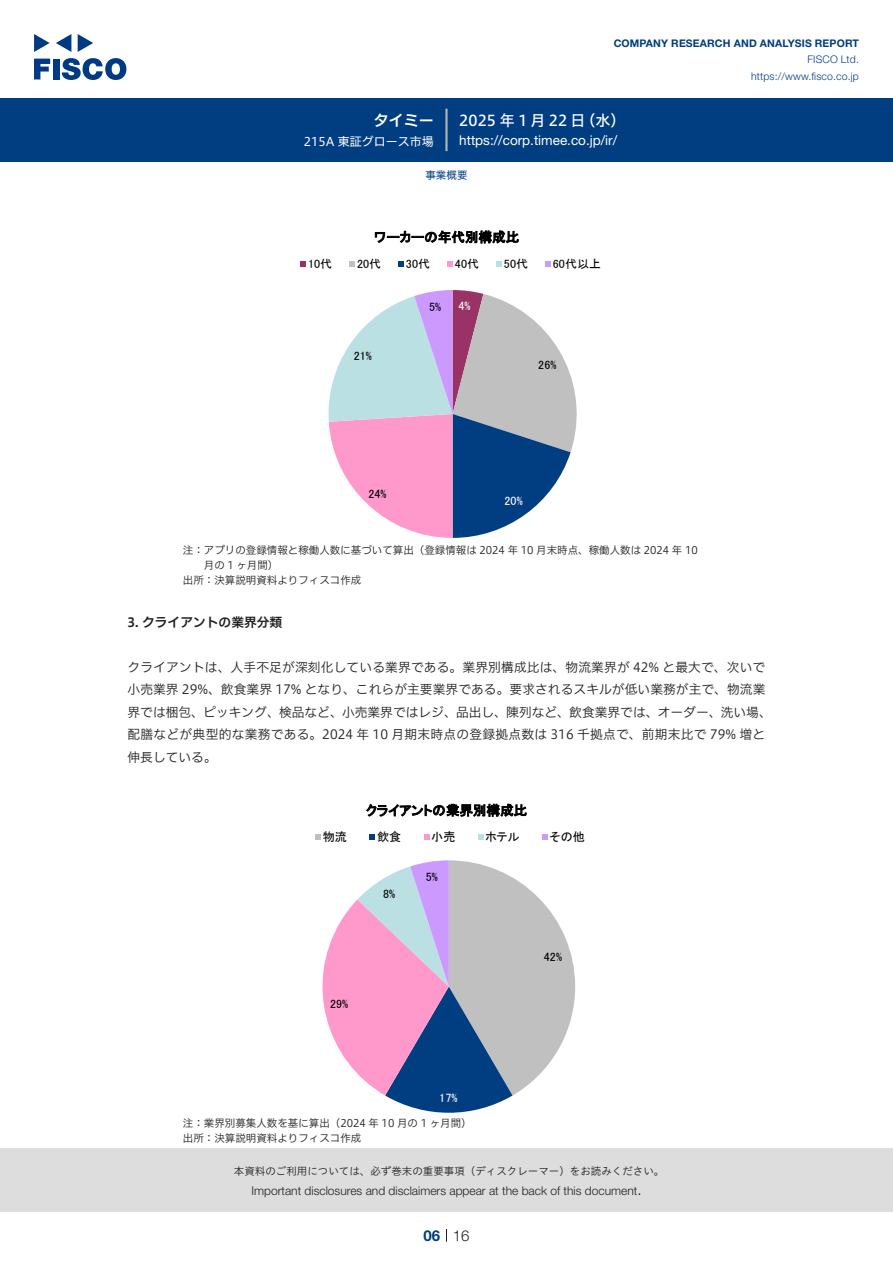
<style>
.page{position:relative;width:893px;height:1263px;background:#fff}
.page>*{position:absolute;margin:0;border:0;box-sizing:border-box;transform-origin:0 0}
.t1{font:15px "Hiragino UD Sans F Std N W5";letter-spacing:.195em;color:#fff}
.t2{font:15px "Hiragino UD Sans F Std N W6";color:#fff}
.t3{font:300 15px "Helvetica Neue LT Std";color:#231f20}
.t4{font:700 15px "Helvetica Neue LT Std";color:#003d81}
.t5{font:13.5px "Helvetica Neue LT Std";color:#fff}
.t6{font:13.5px "MS P Gothic";letter-spacing:.01em;color:#000}
.t7{font:12.75px/22.5px "Hiragino UD Sans F Std N W3";letter-spacing:.005em;color:#231f20}
.t8{font:12.75px "Hiragino UD Sans F Std N W6";color:#231f20}
.t9{font:12.15px "MS P Gothic";color:#fff}
.t10{font:12.15px "MS P Gothic";color:#000}
.t11{font:300 12px "Helvetica Neue LT Std";color:#231f20}
.t12{font:12px "MS P Gothic";letter-spacing:.005em;color:#000}
.t13{font:12px "Hiragino UD Sans F Std N W4";color:#fff}
.t14{font:12px "MS P Gothic";color:#fff}
.t15{font:10.5px/15px "Hiragino UD Sans F Std N W3";color:#231f20}
.t16{font:10.5px "Hiragino UD Sans Std W3";color:#231f20}
.t17{font:700 10.5px "Helvetica Neue LT Std";letter-spacing:.015em;color:#003d81}
.t18{font:300 10.5px/16.5px "Helvetica Neue LT Std";letter-spacing:.015em;color:#003d81;text-align:right}
.t19{font:10.5px "Hiragino UD Sans F Std N W4";color:#003d81}
</style>
<div class="page">
<div style="left:0;top:1148px;width:893px;height:64px;background:#ddd"></div>
<svg style="left:34px;top:59px;width:16px;height:20px"></svg>
<div style="left:53px;top:59px;width:6px;height:20px;background:#003a83"></div>
<svg style="left:62px;top:58px;width:64px;height:22px"></svg>
<svg style="left:34px;top:34px;width:16px;height:18px"></svg>
<svg style="left:78px;top:34px;width:15px;height:18px"></svg>
<svg style="left:56px;top:34px;width:15px;height:18px"></svg>
<div style="left:0;top:98px;width:893px;height:64px;background:#003d81"></div>
<hr style="left:445px;top:109px;width:3px;height:42px;background:#b5b5b6">
<svg style="left:446px;top:1229px;width:1px;height:13px"></svg>
<svg style="left:328px;top:290px;width:249px;height:248px"></svg>
<svg style="left:300px;top:261px;width:6px;height:6px"></svg>
<svg style="left:349px;top:261px;width:6px;height:6px"></svg>
<svg style="left:398px;top:261px;width:6px;height:6px"></svg>
<svg style="left:447px;top:261px;width:6px;height:6px"></svg>
<svg style="left:496px;top:261px;width:6px;height:6px"></svg>
<svg style="left:545px;top:261px;width:6px;height:6px"></svg>
<svg style="left:322px;top:860px;width:253px;height:253px"></svg>
<svg style="left:315px;top:834px;width:6px;height:6px"></svg>
<svg style="left:369px;top:834px;width:6px;height:6px"></svg>
<svg style="left:424px;top:834px;width:5px;height:6px"></svg>
<svg style="left:478px;top:834px;width:5px;height:6px"></svg>
<svg style="left:542px;top:834px;width:5px;height:6px"></svg>
<p class="t2" style="left:374px;top:109px;width:62px">タイミー</p>
<p class="t13" style="left:304px;top:132px;width:131px">215A 東証グロース市場</p>
<p class="t17" style="left:614px;top:37px;width:247px">COMPANY RESEARCH AND ANALYSIS REPORT</p>
<p class="t18" style="left:751px;top:51px;width:109px">FISCO Ltd. https://www.fisco.co j p.</p>
<p class="t1" style="left:581px;top:109px;width:46px">（水(</p>
<p class="t1" style="left:459px;top:109px;width:128px">2025年1月22日</p>
<p class="t5" style="left:459px;top:132px;width:160px">https://corp.timee. c o j p. /i r/</p>
<p class="t19" style="left:425px;top:167px;width:43px">事業概要</p>
<p class="t12" style="left:308px;top:258px;width:26px">10代</p>
<p class="t6" style="left:374px;top:230px;width:147px">ワーカーの年代別構成比</p>
<p class="t12" style="left:357px;top:258px;width:26px">20代</p>
<p class="t12" style="left:406px;top:258px;width:26px">30代</p>
<p class="t12" style="left:429px;top:301px;width:14px">5%</p>
<p class="t12" style="left:455px;top:258px;width:26px">40代</p>
<p class="t14" style="left:458px;top:300px;width:14px">4%</p>
<p class="t12" style="left:504px;top:258px;width:26px">50代</p>
<p class="t12" style="left:553px;top:258px;width:50px">60代以上</p>
<p class="t12" style="left:354px;top:350px;width:20px">21%</p>
<p class="t12" style="left:538px;top:359px;width:20px">26%</p>
<p class="t12" style="left:368px;top:487px;width:20px">24%</p>
<p class="t14" style="left:504px;top:495px;width:20px">20%</p>
<p class="t15" style="left:183px;top:541px;width:516px">注：アプリの登録情報と稼働人数に基づいて算出（登録情報は 2024 年 10 月末時点、稼働人数は 2024 年 10</p>
<p class="t15" style="left:204px;top:556px;width:76px">月の 1 ヶ月間(</p>
<p class="t15" style="left:183px;top:571px;width:180px">出所：決算説明資料よりフィスコ作成</p>
<p class="t8" style="left:128px;top:612px;width:156px">3. クライアントの業界分類</p>
<p class="t7" style="left:128px;top:655px;width:646px">クライアントは、人手不足が深刻化している業界である。業界別構成比は、物流業界が 42% と最大で、次いで小売業界 29%、飲食業界 17% となり、これらが主要業界である。要求されるスキルが低い業務が主で、物流業界では梱包、ピッキング、検品など、小売業界ではレジ、品出し、陳列など、飲食業界では、オーダー、洗い場、配膳などが典型的な業務である。2024 年 10 月期末時点の登録拠点数は 316 千拠点で、前期末比で 79% 増と伸長している。</p>
<p class="t12" style="left:323px;top:831px;width:26px">物流</p>
<p class="t6" style="left:366px;top:803px;width:163px">クライアントの業界別構成比</p>
<p class="t12" style="left:377px;top:831px;width:26px">飲食</p>
<p class="t10" style="left:383px;top:887px;width:14px">8%</p>
<p class="t12" style="left:431px;top:831px;width:26px">小売</p>
<p class="t12" style="left:426px;top:871px;width:14px">5%</p>
<p class="t12" style="left:486px;top:831px;width:35px">ホテル</p>
<p class="t12" style="left:550px;top:831px;width:37px">その他</p>
<p class="t12" style="left:330px;top:998px;width:20px">29%</p>
<p class="t12" style="left:544px;top:950px;width:20px">42%</p>
<p class="t9" style="left:439px;top:1092px;width:20px">17%</p>
<p class="t15" style="left:183px;top:1115px;width:290px">注：業界別募集人数を基に算出（2024 年 10 月の 1 ヶ月間(出所：決算説明資料よりフィスコ作成</p>
<p class="t16" style="left:234px;top:1163px;width:432px">本資料のご利用については、必ず巻末の重要事項（ディスクレーマー）をお読みください。</p>
<p class="t3" style="left:637px;top:1180px;width:6px">.</p>
<p class="t11" style="left:251px;top:1183px;width:387px">Important disclosures and disclaimers appear at the back of this document</p>
<p class="t4" style="left:423px;top:1226px;width:18px">06</p>
<p class="t3" style="left:453px;top:1226px;width:18px">16</p>
</div>
